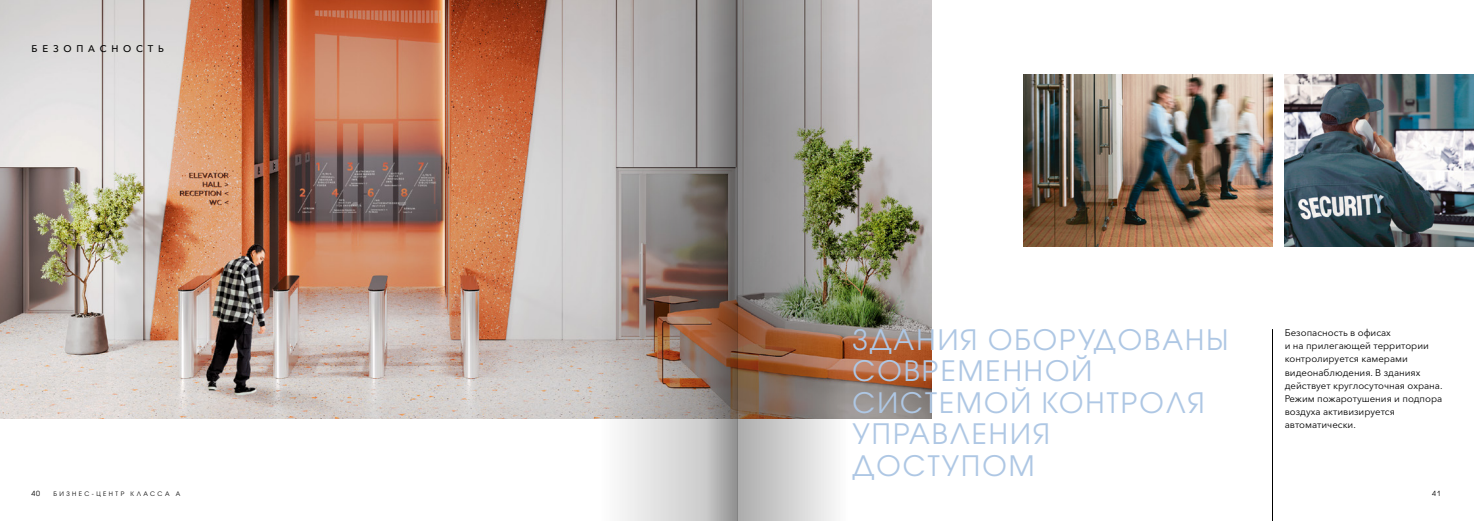
<style>
.page{position:relative;width:1474px;height:521px;background:#fff}
.page>*{position:absolute;margin:0;border:0;box-sizing:border-box;transform-origin:0 0}
.t1{font:28px/31.5px "Avant Garde Gothic C";letter-spacing:.075em;color:#aec7e4}
.t2{font:9.62px/13.1px "Avenir Next Cyr";color:#000}
.t3{font:500 9.62px "Avenir Next Cyr";letter-spacing:.5em;color:#000}
.t4{font:7px "Avant Garde Gothic C";color:#000}
.t5{font:6.12px "Avant Garde Gothic C";letter-spacing:.4em;color:#000}
</style>
<div class="page">
<img style="left:0;top:0;width:517px;height:419px">
<img style="left:1023px;top:74px;width:249px;height:172px">
<hr style="left:1271px;top:329px;width:1px;height:192px;background:#000">
<img style="left:1284px;top:74px;width:189px;height:172px">
<svg style="left:517px;top:0;width:170px;height:521px"></svg>
<svg style="left:687px;top:0;width:50px;height:521px"></svg>
<img style="left:737px;top:0;width:195px;height:521px">
<p class="t3" style="left:32px;top:43px;width:134px">БЕЗОПАСНОСТЬ</p>
<h1 class="t1" style="left:852px;top:324px;width:377px">ЗДАНИЯ ОБОРУДОВАНЫ<br>СОВРЕМЕННОЙ<br>СИСТЕМОЙ КОНТРОЛЯ<br>УПРАВЛЕНИЯ<br>ДОСТУПОМ</h1>
<p class="t2" style="left:1284px;top:326px;width:159px">Безопасность в офисах<br>и на прилегающей территории контролируется камерами видеонаблюдения. В зданиях действует круглосуточная охрана.<br>Режим пожаротушения и подпора воздуха активизируется автоматически.</p>
<p class="t4" style="left:32px;top:489px;width:10px">40</p>
<p class="t5" style="left:53px;top:490px;width:129px">БИЗНЕС-ЦЕНТР КЛАССА А</p>
<p class="t4" style="left:1431px;top:489px;width:10px">41</p>
</div>
